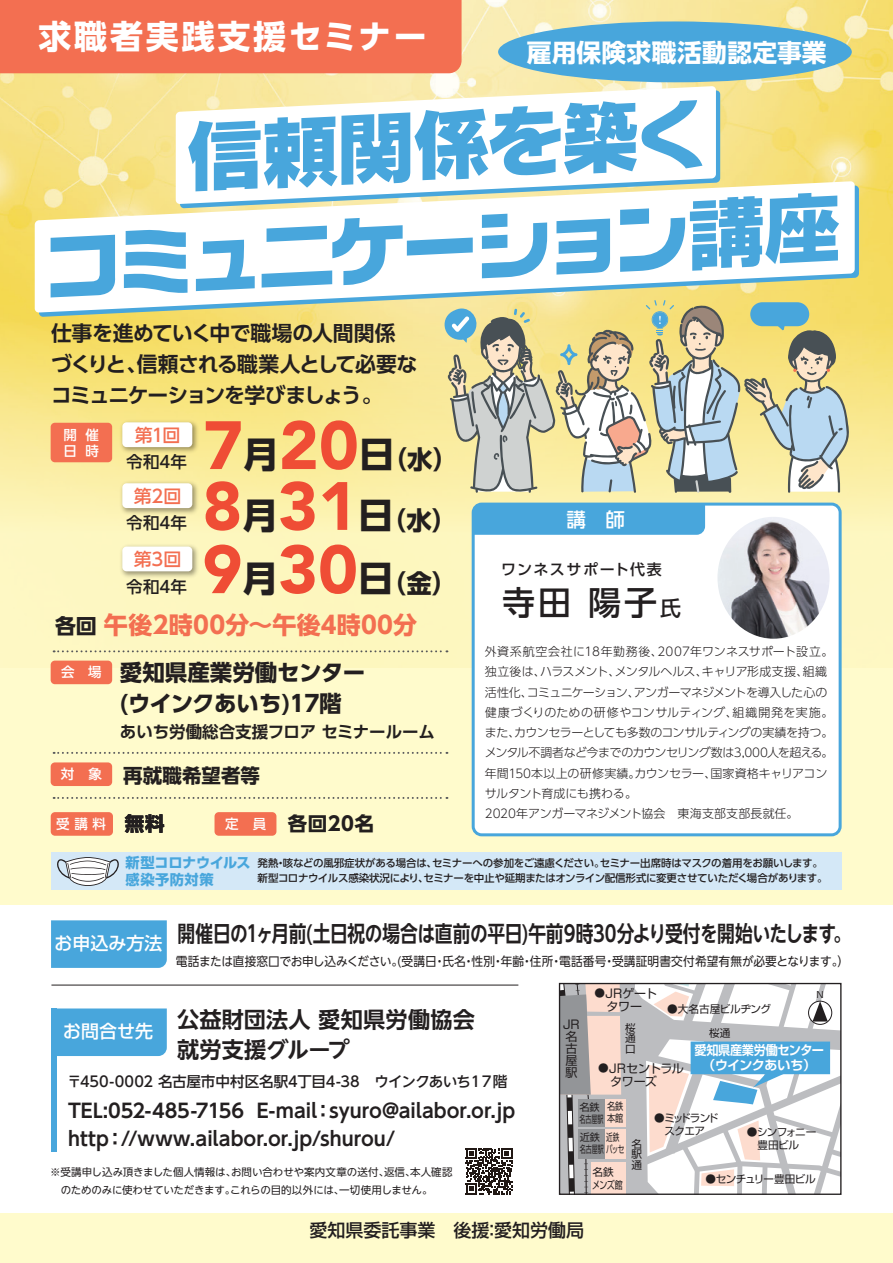
<style>
.page{position:relative;width:893px;height:1263px;background:#fff}
.page>*{position:absolute;margin:0;border:0;box-sizing:border-box;transform-origin:0 0}
.t1{font:76.35px/101.4px "NIS WNKS L10 S10 83 pv RKSJ H";color:#48a6dc;text-align:center}
.t2{font:900 67.5px "Avenir";color:#ef4d35}
.t3{font:700 33px "UD Shin Go Pro";letter-spacing:.085em;color:#fff}
.t4{font:500 33px "UD Shin Go Pro";color:#231f20}
.t5{font:700 24.75px "UD Shin Go Pro";letter-spacing:.015em;color:#fff}
.t6{font:700 24px "UD Shin Go Pro";letter-spacing:.01em;color:#f36f51}
.t7{font:700 22.5px/31.5px "UD Shin Go Pro";letter-spacing:-.015em;color:#231f1f}
.t8{font:700 22.2px "UD Shin Go NT Pro De";letter-spacing:-.015em;color:#231f20;scale:.8 1}
.t9{font:700 22.2px/30.8px "UD Shin Go NT Pro De";letter-spacing:.005em;color:#231f20}
.t10{font:700 20.85px/31px "UD Shin Go Pro De";letter-spacing:-.045em;color:#231f20}
.t11{font:700 19.5px "UD Shin Go Pro";letter-spacing:.015em;color:#231f1f}
.t12{font:500 19.5px "UD Shin Go Pro";color:#fff}
.t13{font:700 19.2px/28.5px "UD Shin Go NT Pro De";color:#231f20}
.t14{font:500 18px "Shin Go Pro";color:#231f20}
.t15{font:500 18px "Shin Go Pro";color:#fff}
.t16{font:500 18px "UD Shin Go Pro";letter-spacing:-.015em;color:#f36f51}
.t17{font:700 16.5px "UD Shin Go Pro De";letter-spacing:-.005em;color:#231f1f}
.t18{font:500 16.5px "UD Shin Go Pro";letter-spacing:.01em;color:#231f1f}
.t19{font:500 15px "UD Shin Go Pro";letter-spacing:.1em;color:#231f20}
.t20{font:500 14.55px "UD Shin Go NT Pro";letter-spacing:-.02em;color:#231f20}
.t21{font:700 14.25px/17.4px "UD Shin Go Pro";letter-spacing:-.01em;color:#48a6dc}
.t22{font:500 13.5px/16.5px "UD Shin Go Pro";color:#fff}
.t23{font:700 12.9px/14.5px "Shin Go Pro De";letter-spacing:-.025em;color:#fff;text-align:center;scale:.94 1}
.t24{font:12.45px "UD Shin Go NT Pro";letter-spacing:-.005em;color:#231f20;scale:.94 1}
.t25{font:300 12px/20.2px "UD Shin Go Pro";letter-spacing:-.025em;color:#231f20}
.t26{font:12px/12px "Shin Go Pro";letter-spacing:-.015em;color:#231f20}
.t27{font:10.65px/10.6px "Shin Go Pro";letter-spacing:-.055em;color:#231f20}
.t28{font:10.65px/12.9px "Shin Go Pro";letter-spacing:-.075em;color:#231f20}
.t29{font:10.65px "Shin Go Pro";letter-spacing:-.02em;color:#231f20}
.t30{font:500 10.5px/15px "UD Shin Go Pro";letter-spacing:-.03em;color:#231f20}
.t31{font:10.5px/17.2px "UD Shin Go NT Pro";letter-spacing:-.01em;color:#231f20}
.t32{font:10.2px/11.6px "Shin Go Pro";color:#231f20}
.t33{font:10.2px/11.6px "Shin Go Pro";color:#231f20;scale:.65 1}
.t34{font:10.2px "Shin Go Pro";color:#231f20;scale:.8 1}
.t35{font:8.85px "Shin Go Pro";color:#231f20}
.s1{font-family:"UD Shin Go Pro";font-weight:700;font-size:35.85px;color:#231f1f}
.s2{font-family:"UD Shin Go Pro";font-weight:700;font-size:25.5px;color:#231f1f}
.s3{font-size:21px;color:#231f20}
.s4{font-weight:700;font-size:19.5px;color:#231f20}
.s5{font-weight:500;font-size:13.5px;color:#fff}
.s6{font-size:21px}
.s7{font-size:10.65px}
</style>
<div class="page">
<div style="left:0;top:0;width:893px;height:905px;background:#fffbcc"></div>
<div style="left:0;top:1214px;width:893px;height:49px;background:#fffbcc"></div>
<img style="left:0;top:0;width:893px;height:668px">
<div style="left:52px;top:852px;width:790px;height:38px;background:#d4e8f7"></div>
<div style="left:51px;top:1008px;width:6px;height:144px;background:#48a6dc"></div>
<div style="left:57px;top:1008px;width:110px;height:48px;background:#48a6dc"></div>
<div style="left:51px;top:920px;width:116px;height:48px;background:#48a6dc"></div>
<svg style="left:560px;top:983px;width:281px;height:211px"></svg>
<svg style="left:466px;top:1148px;width:46px;height:46px"></svg>
<div style="left:0;top:0;width:462px;height:73px;background:#f36f51"></div>
<hr style="left:51px;top:985px;width:467px;height:1px;background:#231f20">
<svg style="left:57px;top:857px;width:62px;height:29px"></svg>
<div style="left:51px;top:812px;width:62px;height:24px;background:#f36f51;border-radius:4px"></div>
<div style="left:215px;top:812px;width:61px;height:24px;background:#f36f51;border-radius:4px"></div>
<div style="left:51px;top:762px;width:61px;height:24px;background:#f36f51;border-radius:4px"></div>
<img style="left:118px;top:418px;width:83px;height:38px">
<div style="left:122px;top:422px;width:70px;height:25px;background:#fff;border-radius:4px"></div>
<img style="left:118px;top:479px;width:83px;height:38px">
<div style="left:122px;top:483px;width:70px;height:25px;background:#fff;border-radius:4px"></div>
<img style="left:118px;top:542px;width:83px;height:38px">
<div style="left:122px;top:546px;width:70px;height:25px;background:#fff;border-radius:4px"></div>
<div style="left:51px;top:423px;width:61px;height:39px;background:#f36f51;border-radius:4px"></div>
<div style="left:51px;top:661px;width:61px;height:23px;background:#f36f51;border-radius:4px"></div>
<svg style="left:54px;top:797px;width:393px;height:2px"></svg>
<svg style="left:54px;top:752px;width:393px;height:2px"></svg>
<svg style="left:54px;top:650px;width:393px;height:2px"></svg>
<div style="left:473px;top:504px;width:367px;height:331px;background:#fff;border-radius:9px"></div>
<div style="left:472px;top:503px;width:370px;height:333px;border:3px solid #48a6dc;border-radius:9px"></div>
<img style="left:717px;top:517px;width:113px;height:122px">
<div style="left:473px;top:504px;width:232px;height:31px;background:#48a6dc"></div>
<svg style="left:439px;top:317px;width:412px;height:177px"></svg>
<svg style="left:176px;top:86px;width:540px;height:95px;fill:#fff"></svg>
<svg style="left:39px;top:185px;width:820px;height:132px"></svg>
<svg style="left:35px;top:181px;width:820px;height:132px;fill:#fff"></svg>
<div style="left:498px;top:21px;width:354px;height:61px;background:#48a6dc;border-radius:50%"></div>
<h3 class="t3" style="left:38px;top:9px;width:390px">求職者実践支援セミナー</h3>
<h3 class="t5" style="left:527px;top:32px;width:301px">雇用保険求職活動認定事業</h3>
<h1 class="t1" style="left:36px;top:111px;width:797px;rotate:-3deg">信頼関係を築く<br>コミュニケーション講座</h1>
<h3 class="t10" style="left:51px;top:317px;width:368px">仕事を進めていく中で職場の人間関係づくりと、信頼される職業人として必要なコミュニケーションを学びましょう。</h3>
<p class="t22" style="left:64px;top:426px;width:37px">開 催日 時</p>
<h3 class="t16" style="left:135px;top:421px;width:47px">第1回</h3>
<h3 class="t18" style="left:126px;top:449px;width:62px">令和4年</h3>
<h3 class="t16" style="left:134px;top:482px;width:49px">第2回</h3>
<h3 class="t18" style="left:126px;top:510px;width:62px">令和4年</h3>
<h3 class="t16" style="left:134px;top:545px;width:49px">第3回</h3>
<h3 class="t18" style="left:126px;top:573px;width:62px">令和4年</h3>
<h2 class="t2" style="left:203px;top:388px;width:257px">7<span class="s1">月</span>20<span class="s1">日</span><span class="s2">（水）</span></h2>
<h2 class="t2" style="left:202px;top:448px;width:257px">8<span class="s1">月</span>31<span class="s1">日</span><span class="s2">（水）</span></h2>
<h2 class="t2" style="left:202px;top:512px;width:257px">9<span class="s1">月</span>30<span class="s1">日</span><span class="s2">（金）</span></h2>
<h3 class="t6" style="left:55px;top:605px;width:364px"><span class="s3">各回</span> 午後2時00分～午後4時00分</h3>
<h3 class="t7" style="left:120px;top:656px;width:247px;text-indent:-59px"><sup>会　場</sup> 愛知県産業労働センター(ウインクあいち)１７階</h3>
<h3 class="t17" style="left:120px;top:719px;width:317px">あいち労働総合支援フロア セミナールーム</h3>
<h3 class="t11" style="left:61px;top:759px;width:201px"><sup>対</sup> <sup>象</sup> 再就職希望者等</h3>
<p class="t22" style="left:56px;top:815px;width:110px">受講料 <span class="s4">無料</span></p>
<h3 class="t11" style="left:225px;top:808px;width:151px"><span class="s5">定 員</span> 各回20名</h3>
<h3 class="t12" style="left:566px;top:503px;width:60px">講　師</h3>
<p class="t19" style="left:501px;top:557px;width:162px">ワンネスサポート代表</p>
<h3 class="t4" style="left:502px;top:576px;width:180px">寺田 陽子<span class="s6">氏</span></h3>
<p class="t25" style="left:485px;top:641px;width:350px">外資系航空会社に18年勤務後、2007年ワンネスサポート設立。独立後は、ハラスメント、メンタルヘルス、キャリア形成支援、組織活性化、コミュニケーション、アンガーマネジメントを導入した心の健康づくりのための研修やコンサルティング、組織開発を実施。また、カウンセラーとしても多数のコンサルティングの実績を持つ。メンタル不調者など今までのカウンセリング数は3,000人を超える。年間150本以上の研修実績。カウンセラー、国家資格キャリアコンサルタント育成にも携わる。<br>2020年アンガーマネジメント協会　東海支部支部長就任。</p>
<p class="t21" style="left:126px;top:853px;width:127px">新型コロナウイルス感染予防対策</p>
<p class="t30" style="left:258px;top:856px;width:571px">発熱・咳などの風邪症状がある場合は、セミナーへの参加をご遠慮ください。セミナー出席時はマスクの着用をお願いします。新型コロナウイルス感染状況により、セミナーを中止や延期またはオンライン配信形式に変更させていただく場合があります。</p>
<h3 class="t15" style="left:55px;top:928px;width:109px">お申込み方法</h3>
<h3 class="t8" style="left:178px;top:915px;width:843px">開催日の1ヶ月前(土日祝の場合は直前の平日)午前9時30分より受付を開始いたします。</h3>
<p class="t24" style="left:176px;top:951px;width:718px">電話または直接窓口でお申し込みください。(受講日・氏名・性別・年齢・住所・電話番号・受講証明書交付希望有無が必要となります。）</p>
<h3 class="t15" style="left:63px;top:1017px;width:91px">お問合せ先</h3>
<h3 class="t9" style="left:177px;top:1003px;width:299px">公益財団法人 愛知県労働協会就労支援グループ</h3>
<p class="t20" style="left:67px;top:1070px;width:442px">〒450-0002 名古屋市中村区名駅4丁目4-38　ウインクあいち１７階</p>
<h3 class="t13" style="left:68px;top:1096px;width:449px">TEL:052-485-7156 E-mail：syuro@ailabor.or.jp http：//www.ailabor.or.jp/shurou/</h3>
<p class="t31" style="left:50px;top:1163px;width:404px">※受講申し込み頂きました個人情報は、お問い合わせや案内文章の送付、返信、本人確認　のためのみに使わせていただきます。これらの目的以外には、一切使用しません。</p>
<p class="t26" style="left:594px;top:985px;width:64px;line-height:12.9px"><span class="s7">●</span>JRゲート　タワー</p>
<p class="t29" style="left:667px;top:1000px;width:105px">●大名古屋ビルヂング</p>
<p class="t35" style="left:816px;top:988px;width:9px">N</p>
<p class="t26" style="left:563px;top:1017px;width:18px">JR名古屋駅</p>
<p class="t27" style="left:709px;top:1026px;width:23px">桜通</p>
<p class="t28" style="left:654px;top:1110px;width:66px">●ミッドランド　スクエア</p>
<p class="t27" style="left:625px;top:1021px;width:12px;text-align:justify">桜通口</p>
<p class="t23" style="left:694px;top:1041px;width:139px">愛知県産業労働センター（ウインクあいち）</p>
<p class="t26" style="left:598px;top:1060px;width:87px;line-height:12.9px"><span class="s7">●</span>JRセントラル　タワーズ</p>
<p class="t34" style="left:607px;top:1098px;width:22px">名鉄</p>
<p class="t33" style="left:580px;top:1130px;width:70px;text-indent:26px">近鉄名古屋駅パッセ</p>
<p class="t32" style="left:579px;top:1100px;width:45px">名鉄<br>名古屋駅 本館</p>
<p class="t27" style="left:747px;top:1124px;width:71px;line-height:12.9px">●シンフォニー　豊田ビル</p>
<p class="t32" style="left:580px;top:1130px;width:22px">近鉄</p>
<p class="t27" style="left:631px;top:1137px;width:12px;text-align:justify">名駅通</p>
<p class="t27" style="left:592px;top:1165px;width:32px;line-height:12.9px">名鉄メンズ館</p>
<p class="t27" style="left:705px;top:1172px;width:112px">●センチュリー豊田ビル</p>
<h3 class="t14" style="left:309px;top:1215px;width:276px">愛知県委託事業　後援：愛知労働局</h3>
</div>
